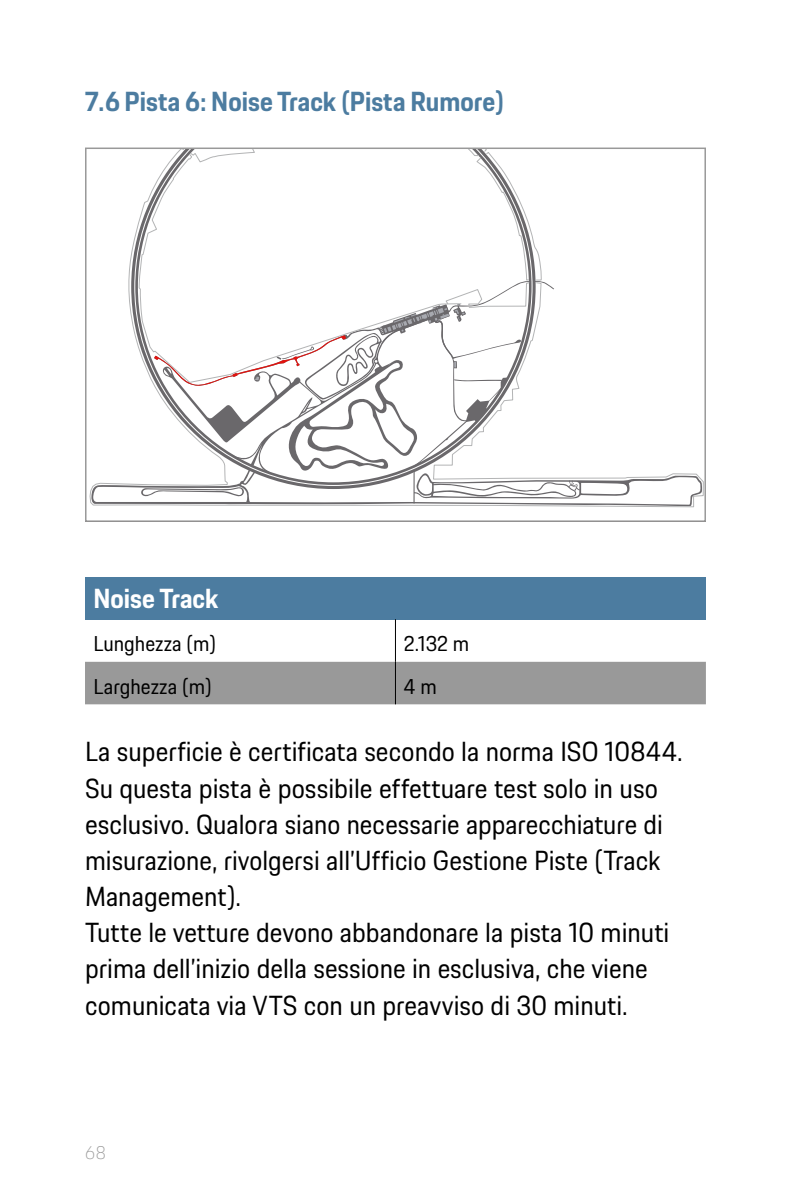
<style>
.page{position:relative;width:791px;height:1191px;background:#fff}
.page>*{position:absolute;margin:0;border:0;box-sizing:border-box;transform-origin:0 0}
.t1{font:27px/36px "Porsche Next";color:#000}
.t2{font:700 27px "Porsche Next";color:#4c7ca0}
.t3{font:700 27px "Porsche Next";color:#fff}
.t4{font:21px "Porsche Next";color:#000}
.t5{font:100 18px "Porsche Next";color:#999}
</style>
<div class="page">
<svg style="left:89px;top:150px;width:614px;height:358px"></svg>
<div style="left:85px;top:147px;width:621px;height:375px;border:2px solid #999"></div>
<div style="left:85px;top:577px;width:621px;height:42px;background:#4c7ca0"></div>
<div style="left:85px;top:662px;width:621px;height:42px;background:#999"></div>
<hr style="left:395px;top:619px;width:1px;height:43px;background:#000">
<hr style="left:395px;top:662px;width:1px;height:42px;background:#000">
<p class="t2" style="left:85px;top:83px;width:420px">7.6 Pista 6: Noise Track (Pista Rumore)</p>
<p class="t3" style="left:94px;top:580px;width:126px">Noise Track</p>
<p class="t4" style="left:94px;top:630px;width:124px">Lunghezza (m)</p>
<p class="t4" style="left:404px;top:630px;width:67px">2.132 m</p>
<p class="t4" style="left:94px;top:672px;width:120px">Larghezza (m)</p>
<p class="t4" style="left:404px;top:672px;width:34px">4 m</p>
<p class="t1" style="left:85px;top:734px;width:599px">La superficie è certificata secondo la norma ISO 10844.<br>Su questa pista è possibile effettuare test solo in uso esclusivo. Qualora siano necessarie apparecchiature di misurazione, rivolgersi all’Ufficio Gestione Piste (Track Management).<br>Tutte le vetture devono abbandonare la pista 10 minuti prima dell’inizio della sessione in esclusiva, che viene comunicata via VTS con un preavviso di 30 minuti.</p>
<p class="t5" style="left:85px;top:1140px;width:22px">68</p>
</div>
